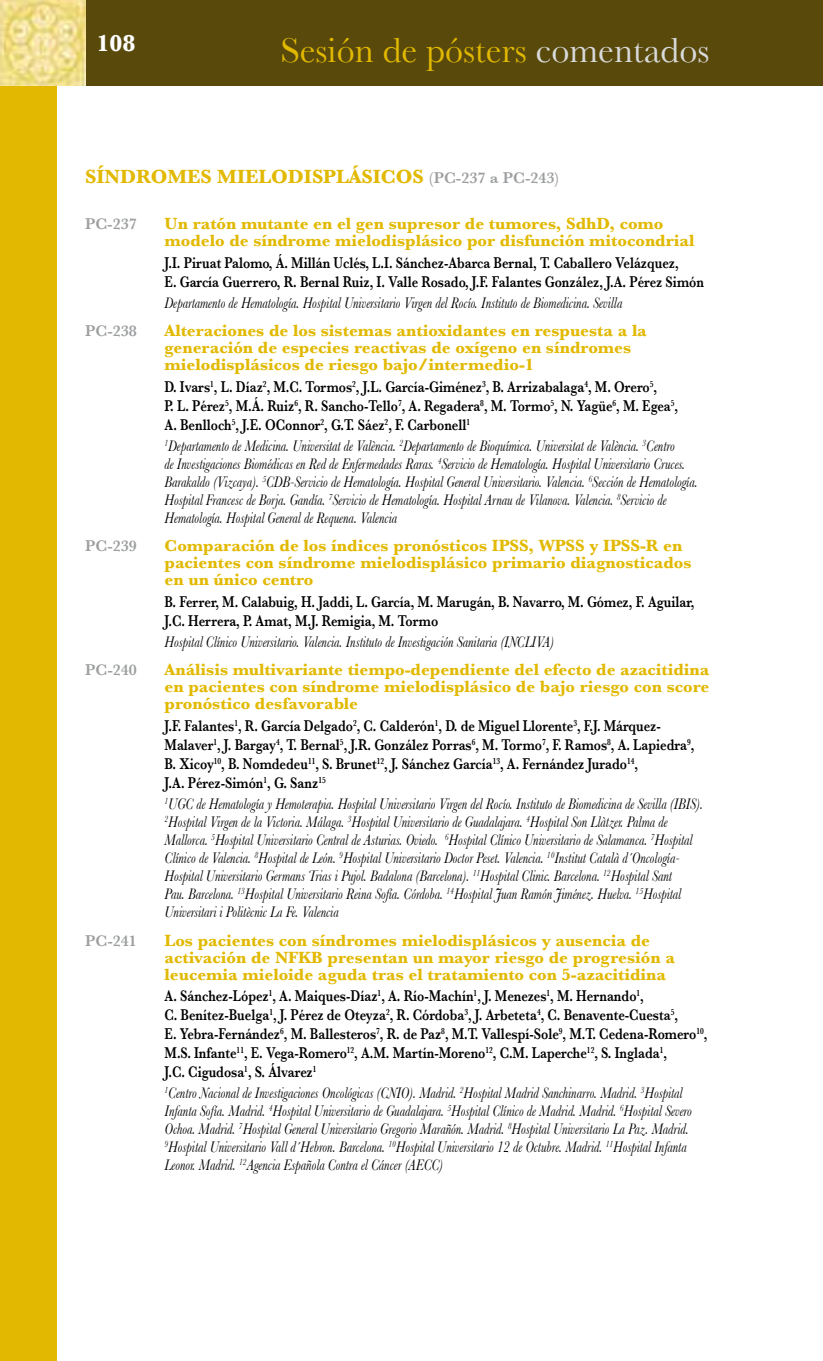
<style>
.page{position:relative;width:823px;height:1361px;background:#fff}
.page>*{position:absolute;margin:0;border:0;box-sizing:border-box;transform-origin:0 0}
.t1{font:36px "Baskerville";color:#e2b900}
.t2{font:700 24px "Baskerville";color:#fff}
.t3{font:700 20px "Baskerville";color:#e2b900}
.t4{font:700 17px/17px "Baskerville";color:#e2b900}
.t5{font:italic 16px/18px "Baskerville";color:#000;scale:.8 1}
.t6{font:600 16px/19px "Baskerville";color:#000;scale:.8 1}
.t7{font:600 16px "Baskerville";color:#9c9e9f}
.s1{color:#d9dadb}
.s2{font-weight:600;font-size:16px;color:#9c9e9f}
</style>
<div class="page">
<div style="left:0;top:85px;width:57px;height:1276px;background:#e2b900"></div>
<div style="left:0;top:0;width:822px;height:85px;background:#594a0c"></div>
<img style="left:0;top:0;width:85px;height:85px">
<h2 class="t2" style="left:96px;top:29px;width:41px">108</h2>
<h1 class="t1" style="left:280px;top:29px;width:430px">Sesión de pósters <span class="s1">comentados</span></h1>
<p class="t3" style="left:85px;top:165px;width:475px">SÍNDROMES MIELODISPLÁSICOS <span class="s2">(PC-237 a PC-243)</span></p>
<p class="t7" style="left:85px;top:215px;width:53px">PC-237</p>
<p class="t4" style="left:164px;top:215px;width:531px">Un ratón mutante en el gen supresor de tumores, SdhD, como modelo de síndrome mielodisplásico por disfunción mitocondrial</p>
<p class="t6" style="left:164px;top:253px;width:675px">J.I. Piruat Palomo, Á. Millán Uclés, L.I. Sánchez-Abarca Bernal, T. Caballero Velázquez,<br>E. García Guerrero, R. Bernal Ruiz, I. Valle Rosado, J.F. Falantes González, J.A. Pérez Simón</p>
<p class="t5" style="left:164px;top:294px;width:573px">Departamento de Hematología. Hospital Universitario Virgen del Rocío. Instituto de Biomedicina. Sevilla</p>
<p class="t7" style="left:85px;top:322px;width:53px">PC-238</p>
<p class="t4" style="left:164px;top:322px;width:483px">Alteraciones de los sistemas antioxidantes en respuesta a la generación de especies reactivas de oxígeno en síndromes mielodisplásicos de riesgo bajo/intermedio-1</p>
<p class="t6" style="left:164px;top:377px;width:643px">D. Ivars<sup>1</sup>, L. Díaz<sup>2</sup>, M.C. Tormos<sup>2</sup>, J.L. García-Giménez<sup>3</sup>, B. Arrizabalaga<sup>4</sup>, M. Orero<sup>5</sup>,<br>P. L. Pérez<sup>5</sup>, M.Á. Ruiz<sup>6</sup>, R. Sancho-Tello<sup>7</sup>, A. Regadera<sup>8</sup>, M. Tormo<sup>5</sup>, N. Yagüe<sup>6</sup>, M. Egea<sup>5</sup>,<br>A. Benlloch<sup>5</sup>, J.E. OConnor<sup>2</sup>, G.T. Sáez<sup>2</sup>, F. Carbonell<sup>1</sup></p>
<p class="t5" style="left:164px;top:437px;width:667px"><sup>1</sup>Departamento de Medicina. Universitat de València. <sup>2</sup>Departamento de Bioquímica. Universitat de València. <sup>3</sup>Centro<br>de Investigaciones Biomédicas en Red de Enfermedades Raras. <sup>4</sup>Servicio de Hematología. Hospital Universitario Cruces.<br>Barakaldo (Vizcaya). <sup>5</sup>CDB-Servicio de Hematología. Hospital General Universitario. Valencia. <sup>6</sup>Sección de Hematología.<br>Hospital Francesc de Borja. Gandía. <sup>7</sup>Servicio de Hematología. Hospital Arnau de Vilanova. Valencia. <sup>8</sup>Servicio de Hematología. Hospital General de Requena. Valencia</p>
<p class="t7" style="left:85px;top:537px;width:53px">PC-239</p>
<p class="t4" style="left:164px;top:537px;width:528px">Comparación de los índices pronósticos IPSS, WPSS y IPSS-R en pacientes con síndrome mielodisplásico primario diagnosticados en un único centro</p>
<p class="t6" style="left:164px;top:592px;width:663px">B. Ferrer, M. Calabuig, H. Jaddi, L. García, M. Marugán, B. Navarro, M. Gómez, F. Aguilar,<br>J.C. Herrera, P. Amat, M.J. Remigia, M. Tormo</p>
<p class="t5" style="left:164px;top:633px;width:488px">Hospital Clínico Universitario. Valencia. Instituto de Investigación Sanitaria (INCLIVA)</p>
<p class="t7" style="left:85px;top:661px;width:53px">PC-240</p>
<p class="t4" style="left:164px;top:661px;width:546px;text-align:justify">Análisis multivariante tiempo-dependiente del efecto de azacitidina en pacientes con síndrome mielodisplásico de bajo riesgo con score pronóstico desfavorable</p>
<p class="t6" style="left:164px;top:716px;width:663px">J.F. Falantes<sup>1</sup>, R. García Delgado<sup>2</sup>, C. Calderón<sup>1</sup>, D. de Miguel Llorente<sup>3</sup>, F.J. Márquez-Malaver<sup>1</sup>, J. Bargay<sup>4</sup>, T. Bernal<sup>5</sup>, J.R. González Porras<sup>6</sup>, M. Tormo<sup>7</sup>, F. Ramos<sup>8</sup>, A. Lapiedra<sup>9</sup>, B. Xicoy<sup>10</sup>, B. Nomdedeu<sup>11</sup>, S. Brunet<sup>12</sup>, J. Sánchez García<sup>13</sup>, A. Fernández Jurado<sup>14</sup>,<br>J.A. Pérez-Simón<sup>1</sup>, G. Sanz<sup>15</sup></p>
<p class="t5" style="left:164px;top:795px;width:674px"><sup>1</sup>UGC de Hematología y Hemoterapia. Hospital Universitario Virgen del Rocío. Instituto de Biomedicina de Sevilla (IBIS).<br><sup>2</sup>Hospital Virgen de la Victoria. Málaga. <sup>3</sup>Hospital Universitario de Guadalajara. <sup>4</sup>Hospital Son Llàtzer. Palma de Mallorca. <sup>5</sup>Hospital Universitario Central de Asturias. Oviedo. <sup>6</sup>Hospital Clínico Universitario de Salamanca. <sup>7</sup>Hospital Clínico de Valencia. <sup>8</sup>Hospital de León. <sup>9</sup>Hospital Universitario Doctor Peset. Valencia. <sup>10</sup>Institut Català d´Oncología-Hospital Universitario Germans Trias i Pujol. Badalona (Barcelona). <sup>11</sup>Hospital Clinic. Barcelona. <sup>12</sup>Hospital Sant<br>Pau. Barcelona. <sup>13</sup>Hospital Universitario Reina Sofía. Córdoba. <sup>14</sup>Hospital Juan Ramón Jiménez. Huelva. <sup>15</sup>Hospital Universitari i Politècnic La Fe. Valencia</p>
<p class="t7" style="left:85px;top:931px;width:53px">PC-241</p>
<p class="t4" style="left:164px;top:931px;width:511px">Los pacientes con síndromes mielodisplásicos y ausencia de activación de NFKB presentan un mayor riesgo de progresión a leucemia mieloide aguda tras el tratamiento con 5-azacitidina</p>
<p class="t6" style="left:164px;top:986px;width:679px">A. Sánchez-López<sup>1</sup>, A. Maiques-Díaz<sup>1</sup>, A. Río-Machín<sup>1</sup>, J. Menezes<sup>1</sup>, M. Hernando<sup>1</sup>,<br>C. Benítez-Buelga<sup>1</sup>, J. Pérez de Oteyza<sup>2</sup>, R. Córdoba<sup>3</sup>, J. Arbeteta<sup>4</sup>, C. Benavente-Cuesta<sup>5</sup>,<br>E. Yebra-Fernández<sup>6</sup>, M. Ballesteros<sup>7</sup>, R. de Paz<sup>8</sup>, M.T. Vallespí-Sole<sup>9</sup>, M.T. Cedena-Romero<sup>10</sup>, M.S. Infante<sup>11</sup>, E. Vega-Romero<sup>12</sup>, A.M. Martín-Moreno<sup>12</sup>, C.M. Laperche<sup>12</sup>, S. Inglada<sup>1</sup>,<br>J.C. Cigudosa<sup>1</sup>, S. Álvarez<sup>1</sup></p>
<p class="t5" style="left:164px;top:1084px;width:660px"><sup>1</sup>Centro Nacional de Investigaciones Oncológicas (CNIO). Madrid. <sup>2</sup>Hospital Madrid Sanchinarro. Madrid. <sup>3</sup>Hospital Infanta Sofía. Madrid. <sup>4</sup>Hospital Universitario de Guadalajara. <sup>5</sup>Hospital Clínico de Madrid. Madrid. <sup>6</sup>Hospital Severo Ochoa. Madrid. <sup>7</sup>Hospital General Universitario Gregorio Marañón. Madrid. <sup>8</sup>Hospital Universitario La Paz. Madrid.<br><sup>9</sup>Hospital Universitario Vall d´Hebron. Barcelona. <sup>10</sup>Hospital Universitario 12 de Octubre. Madrid. <sup>11</sup>Hospital Infanta Leonor. Madrid. <sup>12</sup>Agencia Española Contra el Cáncer (AECC)</p>
</div>
